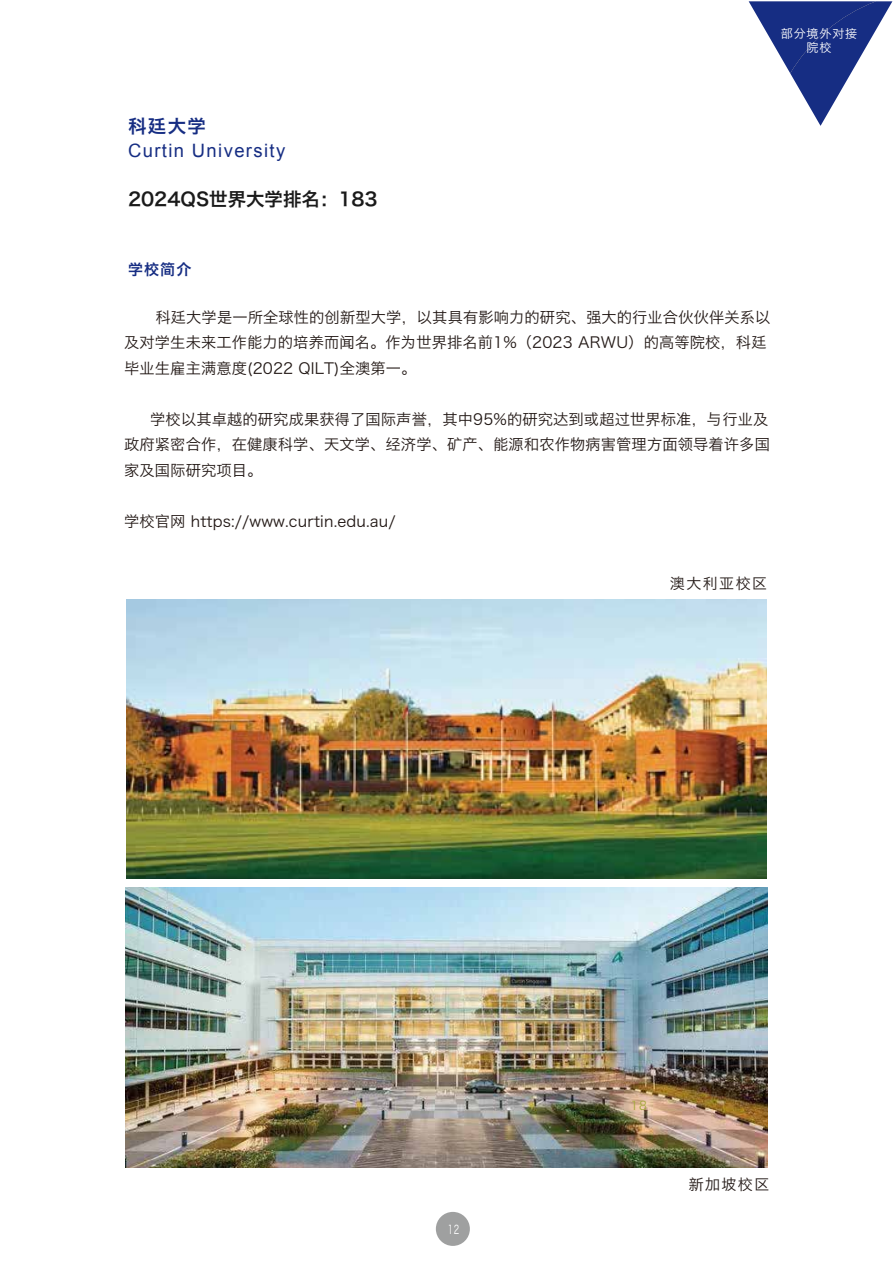
<style>
.page{position:relative;width:893px;height:1263px;background:#fff}
.page>*{position:absolute;margin:0;border:0;box-sizing:border-box;transform-origin:0 0}
.t1{font:18.45px "Arial";letter-spacing:.075em;color:#162d83}
.t2{font:18.45px "Hiragino Sans GB W6";color:#1a1a1a}
.t3{font:18.45px "Hiragino Sans GB W6";color:#162d83}
.t4{font:15.15px/25.5px "Hiragino Sans GB W3";letter-spacing:.01em;color:#221815}
.t5{font:15px "Hiragino Sans GB W3";letter-spacing:.095em;color:#221815}
.t6{font:15px "Hiragino Sans GB W6";color:#162d83}
.t7{font:12px/14.4px "Hiragino Sans GB W3";letter-spacing:.075em;color:#fff;text-align:center}
.t8{font:12px "Hiragino Sans GB W3";letter-spacing:.075em;color:#fff;scale:.69 1}
.t9{font:12px "Hiragino Sans GB W3";color:#a6a93e}
</style>
<div class="page">
<img style="left:127px;top:599px;width:639px;height:280px">
<div style="left:436px;top:1212px;width:34px;height:34px;background:#9fa0a0;border-radius:50%"></div>
<img style="left:125px;top:888px;width:642px;height:279px">
<svg style="left:749px;top:1px;width:143px;height:125px"></svg>
<p class="t7" style="left:781px;top:26px;width:78px">部分境外对接院校</p>
<p class="t3" style="left:128px;top:114px;width:79px">科廷大学</p>
<p class="t1" style="left:128px;top:139px;width:159px">Curtin University</p>
<p class="t2" style="left:128px;top:187px;width:251px">2024QS世界大学排名：183</p>
<p class="t6" style="left:128px;top:259px;width:65px">学校简介</p>
<p class="t4" style="left:124px;top:304px;width:648px;text-indent:31px">科廷大学是一所全球性的创新型大学，以其具有影响力的研究、强大的行业合伙伙伴关系以及对学生未来工作能力的培养而闻名。作为世界排名前1%（2023 ARWU）的高等院校，科廷毕业生雇主满意度(2022 QILT)全澳第一。</p>
<p class="t4" style="left:124px;top:406px;width:647px;text-align:justify;text-indent:26px">学校以其卓越的研究成果获得了国际声誉，其中95%的研究达到或超过世界标准，与行业及政府紧密合作，在健康科学、天文学、经济学、矿产、能源和农作物病害管理方面领导着许多国家及国际研究项目。</p>
<p class="t4" style="left:124px;top:508px;width:273px">学校官网 https://www.curtin.edu.au/</p>
<p class="t5" style="left:670px;top:574px;width:99px">澳大利亚校区</p>
<p class="t8" style="left:448px;top:1222px;width:18px">12</p>
<p class="t9" style="left:630px;top:1097px;width:18px">18</p>
<p class="t5" style="left:689px;top:1175px;width:82px">新加坡校区</p>
</div>
